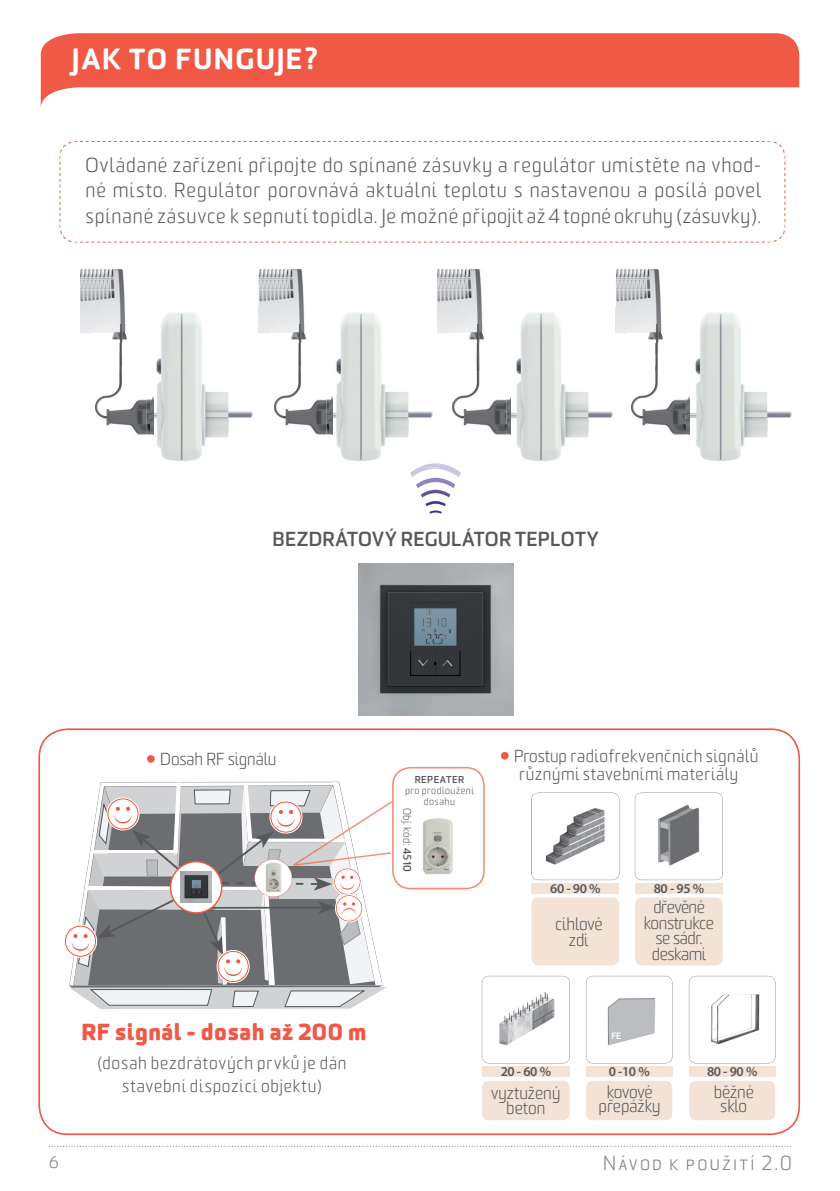
<style>
.page{position:relative;width:840px;height:1191px;background:#fff}
.page>*{position:absolute;margin:0;border:0;box-sizing:border-box;transform-origin:0 0}
.t1{font:900 28.2px "Sommet Rounded";letter-spacing:.055em;color:#fff}
.t2{font:800 22.6px "Sommet Rounded";letter-spacing:.02em;color:#f05946}
.t3{font:300 19.8px/25.4px "Sommet Rounded";letter-spacing:.04em;color:#57585a;text-align:justify}
.t4{font:700 19.8px "Sommet Rounded";letter-spacing:.05em;color:#57585a}
.t5{font:300 19.8px "Sommet Rounded";letter-spacing:.135em;color:#808285}
.t6{font:300 17px/15.8px "Sommet Rounded";color:#57585a;text-align:center}
.t7{font:300 17px/18.4px "Sommet Rounded";letter-spacing:.025em;color:#57585a}
.t8{font:300 17px/22.6px "Sommet Rounded";letter-spacing:.055em;color:#57585a;text-align:center}
.t9{font:300 17px/15.6px "Sommet Rounded";letter-spacing:-.025em;color:#57585a;text-align:center}
.t10{font:300 17px "Sommet Rounded";color:#808285}
.t11{font:600 13.6px "Myriad Pro";letter-spacing:-.025em;color:#57585a}
.t12{font:300 10.6px "Sommet Rounded";color:#57585a}
.t13{font:300 9.8px "Sommet Rounded";letter-spacing:.05em;color:#57585a}
.t14{font:700 9.8px "Sommet Rounded";color:#57585a}
.t15{font:700 8.8px "Sommet Rounded";color:#fff}
.s1{font-weight:700}
</style>
<div class="page">
<svg style="left:41px;top:33px;width:757px;height:73px;fill:#f05946"></svg>
<svg style="left:49px;top:1145px;width:740px;height:2px"></svg>
<svg style="left:80px;top:242px;width:685px;height:1px"></svg>
<svg style="left:784px;top:161px;width:1px;height:61px"></svg>
<svg style="left:60px;top:141px;width:724px;height:101px"></svg>
<img style="left:358px;top:563px;width:154px;height:152px">
<svg style="left:410px;top:463px;width:51px;height:50px"></svg>
<div style="left:38px;top:728px;width:761px;height:407px;border:2px solid #f05946;border-radius:28px"></div>
<div style="left:481px;top:1066px;width:88px;height:10px;background:#f3e3d6"></div>
<div style="left:481px;top:1080px;width:88px;height:40px;background:#f3e3d6;border-radius:7px"></div>
<div style="left:585px;top:1066px;width:87px;height:10px;background:#f3e3d6"></div>
<div style="left:585px;top:1080px;width:87px;height:40px;background:#f3e3d6;border-radius:7px"></div>
<div style="left:688px;top:1066px;width:86px;height:10px;background:#f3e3d6"></div>
<div style="left:688px;top:1080px;width:86px;height:40px;background:#f3e3d6;border-radius:7px"></div>
<img style="left:95px;top:343px;width:52px;height:92px">
<img style="left:80px;top:268px;width:47px;height:69px">
<img style="left:95px;top:366px;width:52px;height:4px">
<img style="left:112px;top:337px;width:15px;height:6px">
<img style="left:95px;top:353px;width:52px;height:1px">
<img style="left:274px;top:343px;width:52px;height:92px">
<img style="left:258px;top:268px;width:48px;height:69px">
<img style="left:274px;top:366px;width:52px;height:4px">
<img style="left:291px;top:337px;width:15px;height:6px">
<img style="left:274px;top:353px;width:52px;height:1px">
<img style="left:452px;top:343px;width:54px;height:92px">
<img style="left:437px;top:268px;width:47px;height:69px">
<img style="left:452px;top:366px;width:54px;height:4px">
<img style="left:469px;top:337px;width:15px;height:6px">
<img style="left:452px;top:353px;width:54px;height:1px">
<img style="left:631px;top:343px;width:54px;height:92px">
<img style="left:615px;top:268px;width:48px;height:69px">
<img style="left:631px;top:366px;width:54px;height:4px">
<img style="left:648px;top:337px;width:15px;height:6px">
<img style="left:631px;top:353px;width:54px;height:1px">
<img style="left:147px;top:312px;width:106px;height:150px">
<img style="left:153px;top:394px;width:22px;height:44px">
<svg style="left:147px;top:366px;width:6px;height:4px"></svg>
<svg style="left:147px;top:337px;width:6px;height:3px"></svg>
<img style="left:258px;top:308px;width:1px;height:29px">
<img style="left:326px;top:312px;width:107px;height:155px">
<img style="left:418px;top:463px;width:20px;height:4px">
<img style="left:331px;top:394px;width:22px;height:44px">
<svg style="left:326px;top:366px;width:6px;height:4px"></svg>
<svg style="left:326px;top:337px;width:6px;height:3px"></svg>
<img style="left:437px;top:308px;width:1px;height:29px">
<img style="left:506px;top:312px;width:107px;height:150px">
<img style="left:509px;top:394px;width:22px;height:44px">
<svg style="left:506px;top:366px;width:4px;height:4px"></svg>
<svg style="left:506px;top:337px;width:4px;height:3px"></svg>
<img style="left:615px;top:308px;width:3px;height:29px">
<img style="left:685px;top:312px;width:107px;height:150px">
<img style="left:688px;top:394px;width:22px;height:44px">
<svg style="left:685px;top:366px;width:4px;height:4px"></svg>
<svg style="left:685px;top:337px;width:4px;height:3px"></svg>
<svg style="left:69px;top:752px;width:706px;height:311px"></svg>
<h1 class="t1" style="left:72px;top:48px;width:248px">JAK TO FUNGUJE?</h1>
<p class="t3" style="left:85px;top:154px;width:676px">Ovládané zařízení připojte do spínané zásuvky a regulátor umístěte na vhod&shy;né místo. Regulátor porovnává aktuální teplotu s nastavenou a posílá povel spínané zásuvce k sepnutí topidla. Je možné připojit až 4 topné okruhy (zásuvky).</p>
<p class="t4" style="left:272px;top:531px;width:327px">BEZDRÁTOVÝ REGULÁTOR TEPLOTY</p>
<p class="t6" style="left:160px;top:752px;width:118px">Dosah RF signálu</p>
<p class="t2" style="left:81px;top:1022px;width:286px">RF signál - dosah až 200 m</p>
<p class="t8" style="left:97px;top:1053px;width:250px">(dosah bezdrátových prvků je dán stavební dispozicí objektu)</p>
<p class="t14" style="left:414px;top:775px;width:51px">REPEATER</p>
<p class="t13" style="left:405px;top:786px;width:70px">pro prodloužení</p>
<p class="t12" style="left:411px;top:808px;width:65px;rotate:90deg">Obj. kód: <span class="s1">4510</span></p>
<p class="t13" style="left:423px;top:797px;width:33px">dosahu</p>
<p class="t7" style="left:514px;top:748px;width:246px">Prostup radiofrekvenčních signálů různými stavebními materiály</p>
<p class="t11" style="left:550px;top:883px;width:52px">60 - 90 %</p>
<p class="t6" style="left:555px;top:917px;width:49px">cihlové zdi</p>
<p class="t11" style="left:653px;top:883px;width:52px">80 - 95 %</p>
<p class="t9" style="left:643px;top:901px;width:71px">dřevěné konstrukce se sádr. deskami</p>
<p class="t11" style="left:500px;top:1066px;width:52px">20 - 60 %</p>
<p class="t6" style="left:491px;top:1086px;width:71px">vyztužený beton</p>
<p class="t15" style="left:611px;top:1032px;width:11px">FE</p>
<p class="t11" style="left:608px;top:1066px;width:42px">0 -10 %</p>
<p class="t6" style="left:598px;top:1086px;width:64px;line-height:14px">kovové přepážky</p>
<p class="t11" style="left:706px;top:1066px;width:52px">80 - 90 %</p>
<p class="t6" style="left:713px;top:1086px;width:41px;line-height:14px">běžné sklo</p>
<p class="t10" style="left:49px;top:1155px;width:11px">6</p>
<p class="t5" style="left:603px;top:1155px;width:190px">NAVOD K POUZITI 2.0</p>
</div>
